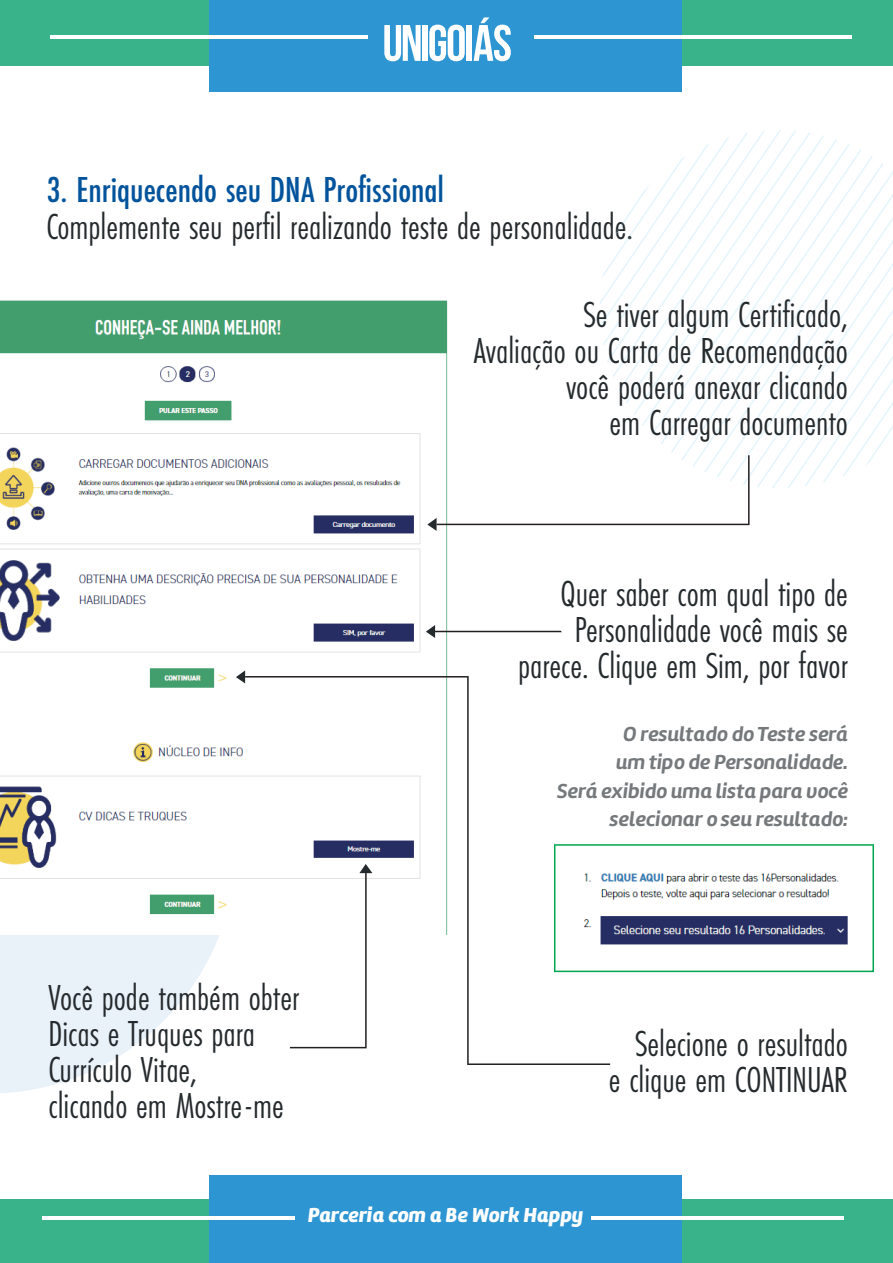
<style>
.page{position:relative;width:893px;height:1263px;background:#fff}
.page>*{position:absolute;margin:0;border:0;box-sizing:border-box;transform-origin:0 0}
.t1{font:37.5px/36px "Futura PT Cond";color:#252a2d;text-align:right}
.t2{font:500 37.5px "Futura PT Cond";color:#01539c}
.t3{font:italic 21px/28.5px "Amelia Basic Bold";color:#75797b;text-align:right}
.t4{font:italic 21px "Amelia Basic Black";color:#fff}
</style>
<div class="page">
<svg style="left:0;top:935px;width:219px;height:158px;fill:#e9f1f9"></svg>
<img style="left:0;top:300px;width:448px;height:615px">
<svg style="left:427px;top:130px;width:466px;height:401px"></svg>
<svg style="left:426px;top:625px;width:136px;height:13px"></svg>
<svg style="left:610px;top:844px;width:264px;height:128px"></svg>
<svg style="left:245px;top:676px;width:365px;height:389px"></svg>
<svg style="left:236px;top:670px;width:9px;height:13px"></svg>
<svg style="left:290px;top:864px;width:82px;height:184px"></svg>
<div style="left:0;top:0;width:893px;height:66px;background:#38b38a"></div>
<div style="left:209px;top:0;width:473px;height:92px;background:#2d95d2"></div>
<svg style="left:384px;top:25px;width:37px;height:36px"></svg>
<div style="left:422px;top:25px;width:6px;height:36px;background:#fff"></div>
<svg style="left:429px;top:25px;width:36px;height:36px"></svg>
<div style="left:466px;top:25px;width:6px;height:36px;background:#fff"></div>
<svg style="left:474px;top:17px;width:37px;height:44px"></svg>
<hr style="left:50px;top:36px;width:318px;height:3px;background:#fff">
<hr style="left:534px;top:36px;width:317px;height:3px;background:#fff">
<div style="left:0;top:1199px;width:893px;height:64px;background:#38b38a"></div>
<div style="left:210px;top:1175px;width:472px;height:88px;background:#2d95d2"></div>
<hr style="left:592px;top:1216px;width:252px;height:3px;background:#fff">
<hr style="left:42px;top:1216px;width:253px;height:3px;background:#fff">
<p class="t2" style="left:46px;top:167px;width:399px">3. Enriquecendo seu DNA Profissional</p>
<p class="t1" style="left:46px;top:209px;width:588px">Complemente seu perfil realizando teste de personalidade.</p>
<p class="t1" style="left:474px;top:297px;width:376px">Se tiver algum Certificado,<br>Avaliação ou Carta de Recomendação você poderá anexar clicando<br>em Carregar documento</p>
<p class="t1" style="left:518px;top:576px;width:331px">Quer saber com qual tipo de<br>Personalidade você mais se parece. Clique em Sim, por favor</p>
<p class="t3" style="left:557px;top:720px;width:292px">O resultado do Teste será<br>um tipo de Personalidade.<br>Será exibido uma lista para você selecionar o seu resultado:</p>
<p class="t1" style="left:49px;top:980px;width:252px;text-align:left">Você pode também obter<br>Dicas e Truques para<br>Currículo Vitae,<br>clicando em Mostre-me</p>
<p class="t1" style="left:609px;top:1026px;width:241px">Selecione o resultado<br>e clique em CONTINUAR</p>
<p class="t4" style="left:309px;top:1199px;width:277px">Parceria com a Be Work Happy</p>
<p class="t4" style="left:308px;top:1203px;width:277px">Parceria com a Be Work Happy</p>
</div>
